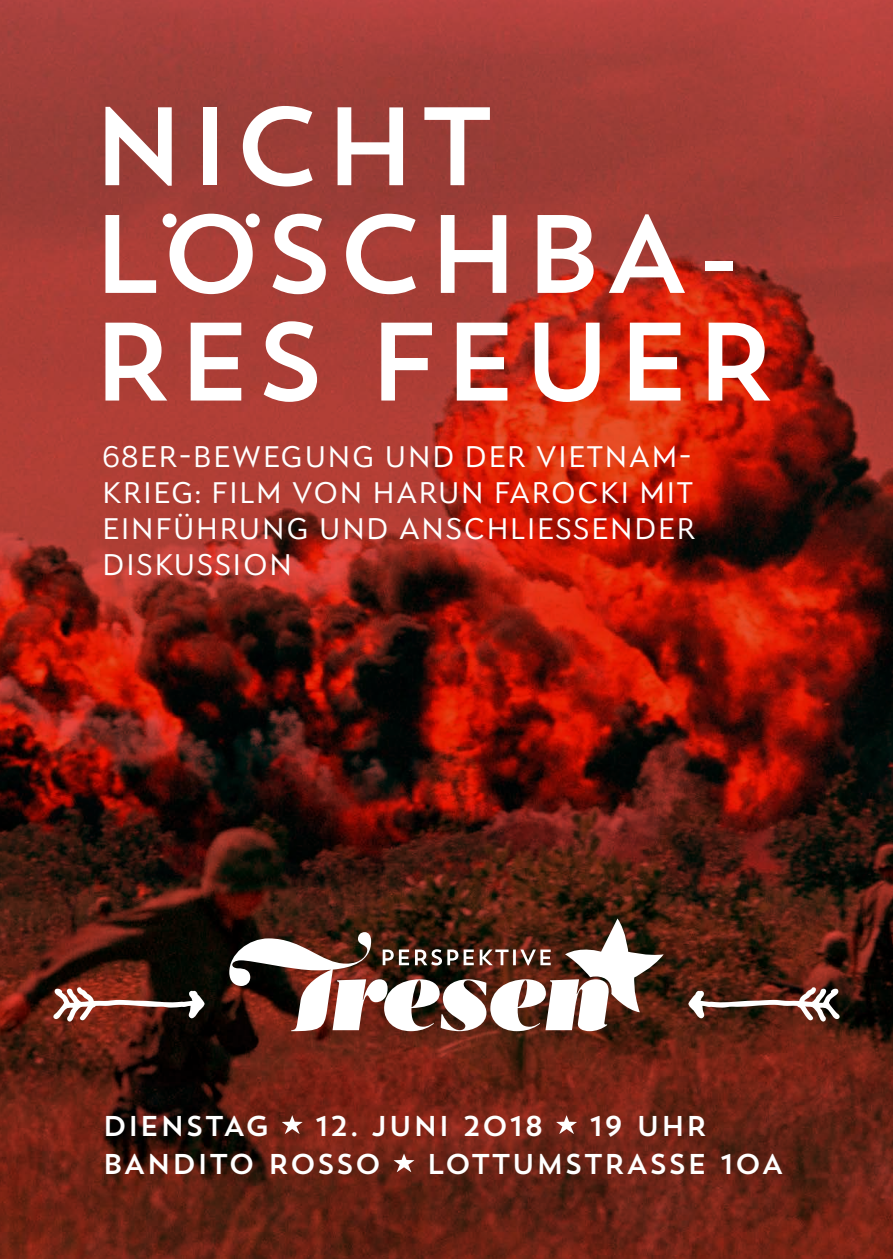
<style>
.page{position:relative;width:893px;height:1259px;background:#fff}
.page>*{position:absolute;margin:0;border:0;box-sizing:border-box;transform-origin:0 0}
.t1{font:110.7px/107.7px "Trend Sans One";letter-spacing:-.01em;color:#fff}
.t2{font:30px/36px "Seven One Eight";letter-spacing:.04em;color:#fff}
.t3{font:28.5px "Trend Sans One";color:#fff}
</style>
<div class="page">
<img style="left:0;top:0;width:893px;height:1259px">
<svg style="left:53px;top:918px;width:787px;height:113px"></svg>
<svg style="left:282px;top:1115px;width:20px;height:19px"></svg>
<svg style="left:556px;top:1115px;width:21px;height:19px"></svg>
<svg style="left:394px;top:1153px;width:20px;height:19px"></svg>
<div style="left:163px;top:213px;width:14px;height:14px;background:#fff;border-radius:50%"></div>
<div style="left:246px;top:213px;width:14px;height:14px;background:#fff;border-radius:50%"></div>
<h1 class="t1" style="left:89px;top:90px;width:691px">NICHT<br>LOSCHBA-<br>RES FEUER</h1>
<p class="t2" style="left:102px;top:438px;width:595px">68ER-BEWEGUNG UND DER VIETNAM-<br>KRIEG: FILM VON HARUN FAROCKI MIT<br>EINFÜHRUNG UND ANSCHLIESSENDER<br>DISKUSSION</p>
<p class="t3" style="left:102px;top:1107px;width:169px">DIENSTAG</p>
<p class="t3" style="left:314px;top:1107px;width:231px">12. JUNI 2018</p>
<p class="t3" style="left:589px;top:1107px;width:121px">19 UHR</p>
<p class="t3" style="left:102px;top:1146px;width:281px">BANDITO ROSSO</p>
<p class="t3" style="left:426px;top:1146px;width:359px">LOTTUMSTRASSE 10A</p>
</div>
